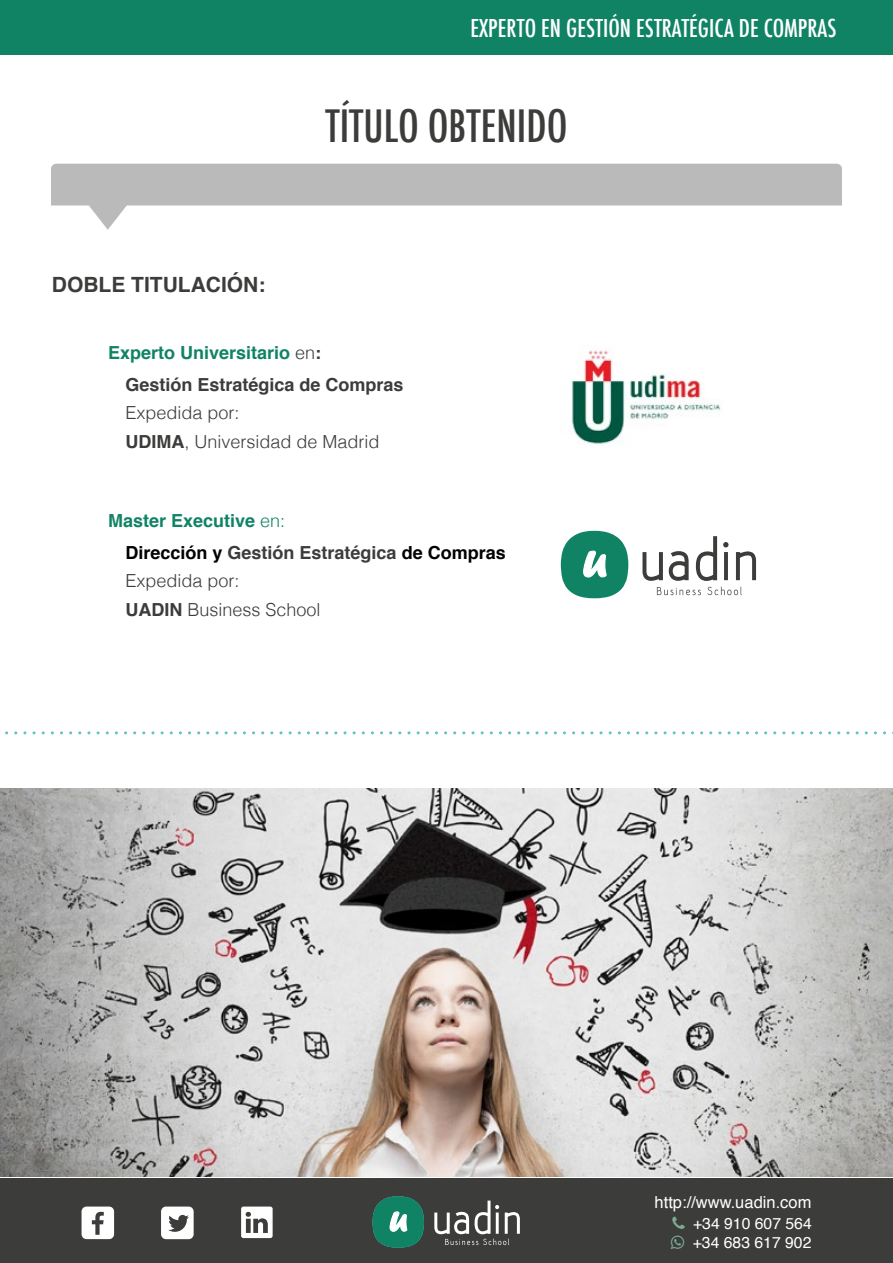
<style>
.page{position:relative;width:893px;height:1263px;background:#fff}
.page>*{position:absolute;margin:0;border:0;box-sizing:border-box;transform-origin:0 0}
.t1{font:500 condensed 43.5px "Futura";color:#3c3c3b}
.t2{font:500 condensed 24px "Futura";color:#fff}
.t3{font:700 21px "Helvetica";color:#3c3c3b}
.t4{font:300 18px/29.1px "Helvetica";color:#3c3c3b}
.t5{font:700 18px/32.1px "Helvetica";color:#000}
.t6{font:700 18px/32.1px "Helvetica";color:#3c3c3b}
.t7{font:16.5px "Helvetica";color:#fff}
.t8{font:15.75px/19.6px "Helvetica";color:#fff}
.s1{color:#108365}
.s2{font-weight:300}
.s3{font-weight:700}
.s4{font-weight:300;color:#108365}
.s5{color:#3c3c3b}
</style>
<div class="page">
<div style="left:0;top:1178px;width:893px;height:85px;background:#3c3c3b"></div>
<svg style="left:82px;top:1206px;width:32px;height:33px"></svg>
<svg style="left:161px;top:1206px;width:33px;height:33px"></svg>
<svg style="left:241px;top:1206px;width:32px;height:32px"></svg>
<svg style="left:434px;top:1200px;width:86px;height:45px"></svg>
<svg style="left:372px;top:1196px;width:52px;height:52px"></svg>
<div style="left:0;top:0;width:893px;height:54px;background:#108365"></div>
<svg style="left:51px;top:164px;width:791px;height:66px;fill:#bababa"></svg>
<svg style="left:5px;top:731px;width:888px;height:3px"></svg>
<img style="left:0;top:788px;width:893px;height:389px">
<img style="left:571px;top:350px;width:151px;height:95px">
<svg style="left:642px;top:552px;width:21px;height:29px"></svg>
<svg style="left:669px;top:551px;width:20px;height:30px"></svg>
<svg style="left:695px;top:536px;width:22px;height:45px"></svg>
<svg style="left:723px;top:542px;width:5px;height:38px"></svg>
<svg style="left:736px;top:551px;width:20px;height:29px"></svg>
<svg style="left:657px;top:587px;width:44px;height:8px"></svg>
<svg style="left:707px;top:587px;width:35px;height:8px"></svg>
<svg style="left:561px;top:531px;width:67px;height:67px"></svg>
<h2 class="t2" style="left:470px;top:13px;width:367px">EXPERTO EN GESTIÓN ESTRATÉGICA DE COMPRAS</h2>
<p class="t3" style="left:52px;top:268px;width:215px">DOBLE TITULACIÓN:</p>
<h1 class="t1" style="left:326px;top:98px;width:243px">TÍTULO OBTENIDO</h1>
<p class="t6" style="left:126px;top:337px;width:280px;text-indent:-18px"><span class="s1">Experto Universitario</span> <span class="s2">en</span>:<br>Gestión Estratégica de Compras</p>
<p class="t4" style="left:126px;top:397px;width:255px">Expedida por:<br><span class="s3">UDIMA</span>, Universidad de Madrid</p>
<p class="t5" style="left:126px;top:505px;width:382px;text-indent:-18px"><span class="s1">Master Executive</span> <span class="s4">en:<br></span>Dirección y <span class="s5">Gestión Estratégica</span> de Compras</p>
<p class="t4" style="left:126px;top:564px;width:197px">Expedida por:<br><span class="s3">UADIN</span> Business School</p>
<p class="t7" style="left:655px;top:1189px;width:158px">http://www.uadin.com</p>
<p class="t8" style="left:693px;top:1214px;width:121px">+34 910 607 564 +34 683 617 902</p>
</div>
